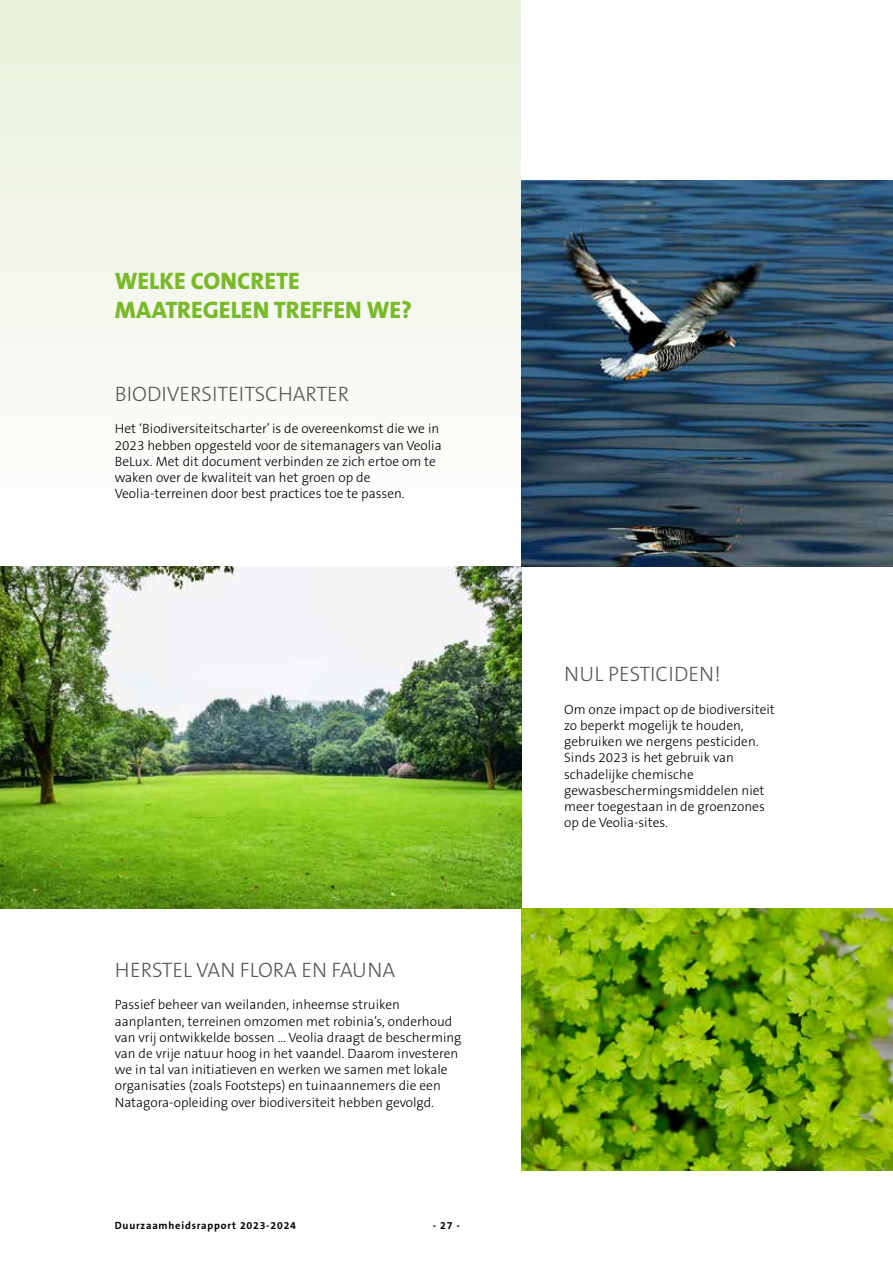
<style>
.page{position:relative;width:893px;height:1263px;background:#fff}
.page>*{position:absolute;margin:0;border:0;box-sizing:border-box;transform-origin:0 0}
.t1{font:800 24px/28.8px "The Sans B8";color:#7ab929}
.t2{font:300 21px "The Sans B3";color:#575756}
.t3{font:300 13.5px/16.2px "The Sans B3";color:#000}
.t4{font:700 10.5px "The Sans B7";letter-spacing:.075em;color:#000}
</style>
<div class="page">
<div style="left:0;top:0;width:521px;height:537px;background:linear-gradient(to bottom,#e9f1da,#fefefe)"></div>
<img style="left:0;top:567px;width:521px;height:342px">
<img style="left:521px;top:909px;width:372px;height:261px">
<img style="left:521px;top:180px;width:372px;height:387px">
<h1 class="t1" style="left:115px;top:267px;width:299px">WELKE CONCRETE<br>MAATREGELEN TREFFEN WE?</h1>
<h2 class="t2" style="left:115px;top:383px;width:236px">BIODIVERSITEITSCHARTER</h2>
<p class="t3" style="left:115px;top:421px;width:328px">Het ‘Biodiversiteitscharter’ is de overeenkomst die we in 2023 hebben opgesteld voor de sitemanagers van Veolia BeLux. Met dit document verbinden ze zich ertoe om te waken over de kwaliteit van het groen op de Veolia-terreinen door best practices toe te passen.</p>
<h2 class="t2" style="left:115px;top:959px;width:282px">HERSTEL VAN FLORA EN FAUNA</h2>
<p class="t3" style="left:115px;top:997px;width:348px">Passief beheer van weilanden, inheemse struiken aanplanten, terreinen omzomen met robinia’s, onderhoud van vrij ontwikkelde bossen … Veolia draagt de bescherming van de vrije natuur hoog in het vaandel. Daarom investeren we in tal van initiatieven en werken we samen met lokale organisaties (zoals Footsteps) en tuinaannemers die een Natagora-opleiding over biodiversiteit hebben gevolgd.</p>
<p class="t4" style="left:115px;top:1220px;width:183px">Duurzaamheidsrapport 2023-2024</p>
<p class="t4" style="left:433px;top:1220px;width:29px">- 27 -</p>
<h2 class="t2" style="left:564px;top:663px;width:158px">NUL PESTICIDEN!</h2>
<p class="t3" style="left:564px;top:702px;width:212px">Om onze impact op de biodiversiteit zo beperkt mogelijk te houden, gebruiken we nergens pesticiden.<br>Sinds 2023 is het gebruik van schadelijke chemische gewasbeschermingsmiddelen niet meer toegestaan in de groenzones op de Veolia-sites.</p>
</div>
